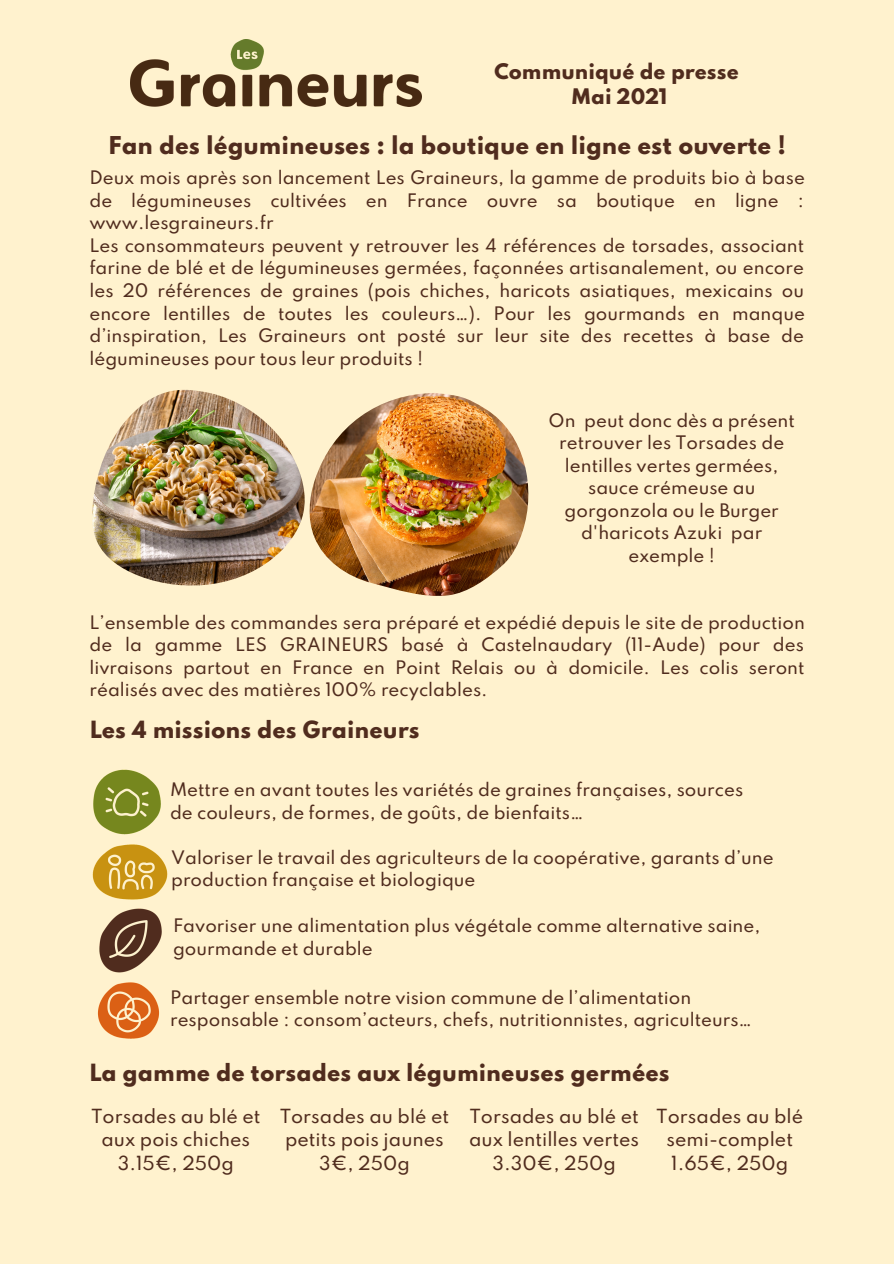
<style>
.page{position:relative;width:894px;height:1264px;background:#fff}
.page>*{position:absolute;margin:0;border:0;box-sizing:border-box;transform-origin:0 0}
.t1{font:800 21.75px "Spartan";color:#502c1e}
.t2{font:800 21px "Spartan";color:#502c1e}
.t3{font:800 19.05px "Spartan";color:#502c1e}
.t4{font:500 17.25px/23.7px "Spartan";color:#502c1e;text-align:center}
.t5{font:500 16.5px/22.5px "Spartan";color:#502c1e;text-align:justify}
</style>
<div class="page">
<div style="left:0;top:0;width:893px;height:1263px;background:#fff2ce"></div>
<img style="left:130px;top:39px;width:291px;height:68px">
<img style="left:309px;top:393px;width:220px;height:203px">
<img style="left:92px;top:390px;width:213px;height:195px">
<img style="left:93px;top:769px;width:68px;height:57px">
<img style="left:92px;top:826px;width:76px;height:68px">
<img style="left:99px;top:894px;width:63px;height:72px">
<img style="left:97px;top:966px;width:63px;height:73px">
<p class="t3" style="left:494px;top:62px;width:246px">Communiqué de presse</p>
<p class="t3" style="left:571px;top:88px;width:98px">Mai 2021</p>
<p class="t1" style="left:108px;top:135px;width:679px">Fan des légumineuses : la boutique en ligne est ouverte !</p>
<p class="t5" style="left:89px;top:168px;width:716px">Deux mois après son lancement Les Graineurs, la gamme de produits bio à base de légumineuses cultivées en France ouvre sa boutique en ligne : www.lesgraineurs.fr</p>
<p class="t5" style="left:89px;top:236px;width:716px">Les consommateurs peuvent y retrouver les 4 références de torsades, associant farine de blé et de légumineuses germées, façonnées artisanalement, ou encore les 20 références de graines (pois chiches, haricots asiatiques, mexicains ou encore lentilles de toutes les couleurs…). Pour les gourmands en manque d’inspiration, Les Graineurs ont posté sur leur site des recettes à base de légumineuses pour tous leur produits !</p>
<p class="t5" style="left:548px;top:410px;width:248px;text-align:center">On peut donc dès a présent retrouver les Torsades de lentilles vertes germées, sauce crémeuse au gorgonzola ou le Burger d'haricots Azuki par exemple !</p>
<p class="t5" style="left:89px;top:612px;width:716px">L’ensemble des commandes sera préparé et expédié depuis le site de production de la gamme LES GRAINEURS basé à Castelnaudary (11-Aude) pour des livraisons partout en France en Point Relais ou à domicile. Les colis seront réalisés avec des matières 100% recyclables.</p>
<p class="t2" style="left:89px;top:719px;width:331px">Les 4 missions des Graineurs</p>
<p class="t5" style="left:170px;top:780px;width:574px">Mettre en avant toutes les variétés de graines françaises, sources</p>
<p class="t5" style="left:170px;top:802px;width:415px">de couleurs, de formes, de goûts, de bienfaits…</p>
<p class="t5" style="left:171px;top:847px;width:604px">Valoriser le travail des agriculteurs de la coopérative, garants d’une production française et biologique</p>
<p class="t5" style="left:173px;top:915px;width:588px">Favoriser une alimentation plus végétale comme alternative saine, gourmande et durable</p>
<p class="t5" style="left:170px;top:987px;width:583px">Partager ensemble notre vision commune de l’alimentation responsable : consom’acteurs, chefs, nutritionnistes, agriculteurs…</p>
<p class="t2" style="left:89px;top:1062px;width:582px">La gamme de torsades aux légumineuses germées</p>
<p class="t4" style="left:91px;top:1105px;width:171px">Torsades au blé et aux pois chiches</p>
<p class="t4" style="left:118px;top:1152px;width:118px">3.15€, 250g</p>
<p class="t4" style="left:279px;top:1105px;width:171px">Torsades au blé et petits pois jaunes</p>
<p class="t4" style="left:319px;top:1152px;width:92px">3€, 250g</p>
<p class="t4" style="left:469px;top:1105px;width:172px;text-align:left">Torsades au blé et aux lentilles vertes</p>
<p class="t4" style="left:492px;top:1152px;width:125px">3.30€, 250g</p>
<p class="t4" style="left:656px;top:1105px;width:148px">Torsades au blé semi-complet</p>
<p class="t4" style="left:671px;top:1152px;width:118px">1.65€, 250g</p>
</div>
